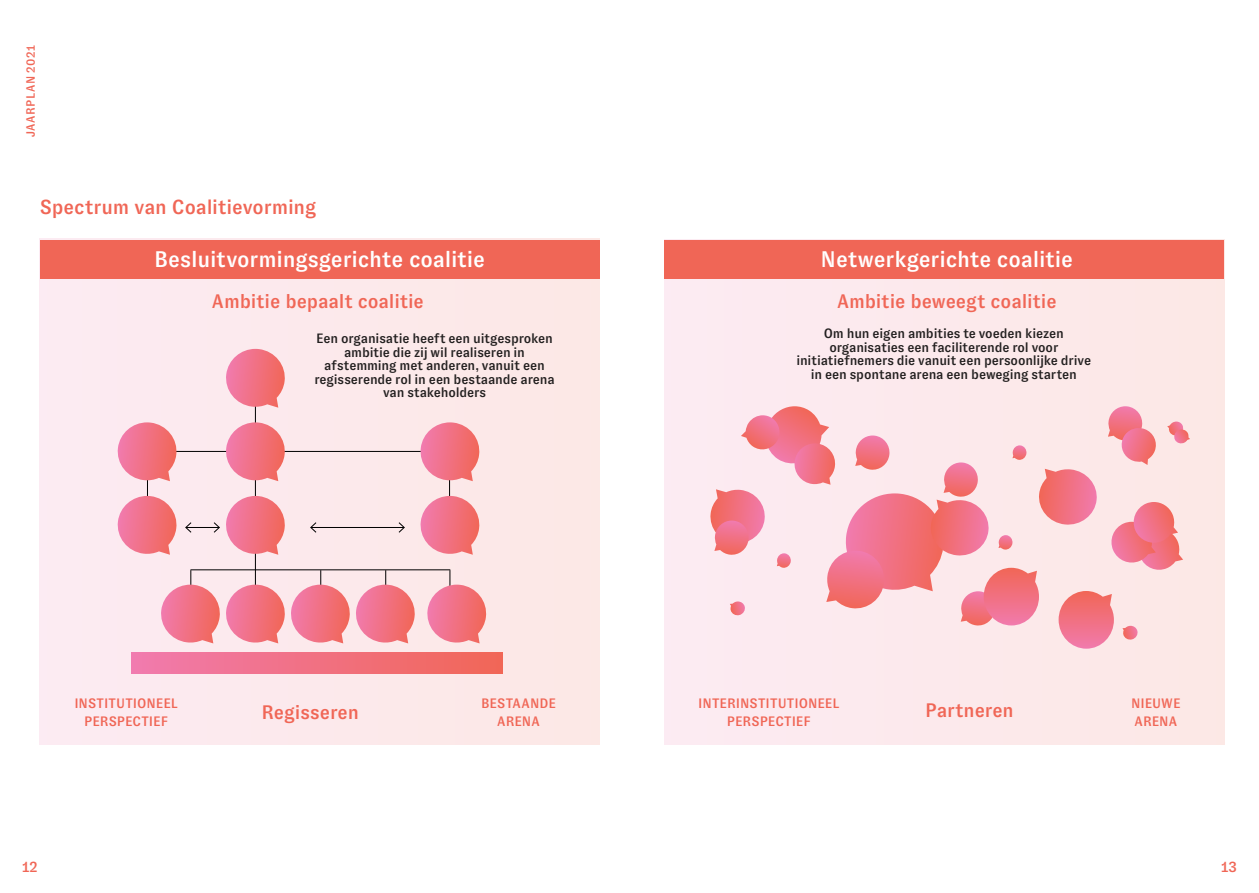
<style>
.page{position:relative;width:1259px;height:893px;background:#fff}
.page>*{position:absolute;margin:0;border:0;box-sizing:border-box;transform-origin:0 0}
.t1{font:500 22.5px "GT Zirkon";letter-spacing:-.005em;color:#fff}
.t2{font:500 20.25px "GT Zirkon";letter-spacing:-.005em;color:#f06656}
.t3{font:500 19.5px "GT Zirkon";letter-spacing:-.005em;color:#f06656}
.t4{font:500 15px "GT Zirkon";color:#f06656}
.t5{font:500 13.65px/17.5px "GT Zirkon";color:#f06656;text-align:center}
.t6{font:500 13.5px/13.5px "GT Zirkon";letter-spacing:-.01em;color:#221f1f;text-align:center}
.t7{font:500 12px "GT Zirkon";letter-spacing:.04em;color:#f06656}
</style>
<div class="page">
<div style="left:40px;top:239px;width:559px;height:505px;background:#fce9eb"></div>
<div style="left:664px;top:240px;width:560px;height:504px;background:#fce9ec"></div>
<hr style="left:147px;top:451px;width:288px;height:1px;background:#000">
<hr style="left:190px;top:569px;width:260px;height:1px;background:#000">
<hr style="left:311px;top:527px;width:93px;height:1px;background:#000">
<svg style="left:398px;top:522px;width:7px;height:11px"></svg>
<svg style="left:310px;top:522px;width:7px;height:11px"></svg>
<hr style="left:186px;top:527px;width:33px;height:1px;background:#000">
<svg style="left:185px;top:522px;width:7px;height:11px"></svg>
<hr style="left:255px;top:382px;width:1px;height:215px;background:#000">
<hr style="left:147px;top:452px;width:1px;height:76px;background:#000">
<hr style="left:449px;top:449px;width:1px;height:76px;background:#000">
<svg style="left:226px;top:349px;width:59px;height:59px"></svg>
<svg style="left:224px;top:422px;width:62px;height:59px"></svg>
<svg style="left:117px;top:422px;width:61px;height:59px"></svg>
<svg style="left:419px;top:422px;width:61px;height:59px"></svg>
<svg style="left:213px;top:496px;width:72px;height:59px"></svg>
<svg style="left:425px;top:570px;width:62px;height:73px"></svg>
<svg style="left:161px;top:570px;width:255px;height:73px"></svg>
<svg style="left:117px;top:496px;width:60px;height:59px"></svg>
<svg style="left:420px;top:496px;width:60px;height:59px"></svg>
<svg style="left:710px;top:406px;width:480px;height:243px"></svg>
<div style="left:40px;top:240px;width:559px;height:39px;background:#f06656"></div>
<div style="left:664px;top:240px;width:560px;height:39px;background:#f06656"></div>
<div style="left:131px;top:653px;width:372px;height:20px;background:linear-gradient(to right,#f17bae,#f16656)"></div>
<p class="t7" style="left:24px;top:137px;width:94px;rotate:-90deg">JAARPLAN 2021</p>
<h2 class="t2" style="left:40px;top:196px;width:278px">Spectrum van Coalitievorming</h2>
<h1 class="t1" style="left:154px;top:247px;width:332px">Besluitvormingsgerichte coalitie</h1>
<h1 class="t1" style="left:820px;top:247px;width:254px">Netwerkgerichte coalitie</h1>
<h3 class="t3" style="left:212px;top:290px;width:213px">Ambitie bepaalt coalitie</h3>
<h3 class="t3" style="left:837px;top:290px;width:221px">Ambitie beweegt coalitie</h3>
<p class="t6" style="left:314px;top:332px;width:242px">Een organisatie heeft een uitgesproken ambitie die zij wil realiseren in afstemming met anderen, vanuit een regisserende rol in een bestaande arena van stakeholders</p>
<p class="t6" style="left:796px;top:327px;width:296px">Om hun eigen ambities te voeden kiezen organisaties een faciliterende rol voor initiatiefnemers die vanuit een persoonlijke drive in een spontane arena een beweging starten</p>
<p class="t5" style="left:74px;top:695px;width:105px">INSTITUTIONEEL<br>PERSPECTIEF</p>
<p class="t5" style="left:698px;top:695px;width:142px">INTERINSTITUTIONEEL<br>PERSPECTIEF</p>
<p class="t5" style="left:481px;top:695px;width:76px">BESTAANDE<br>ARENA</p>
<p class="t5" style="left:1131px;top:695px;width:51px;text-align:left">NIEUWE<br>ARENA</p>
<h3 class="t3" style="left:261px;top:701px;width:99px">Regisseren</h3>
<h3 class="t3" style="left:925px;top:700px;width:90px">Partneren</h3>
<p class="t4" style="left:22px;top:859px;width:17px">12</p>
<p class="t4" style="left:1221px;top:859px;width:17px">13</p>
</div>
